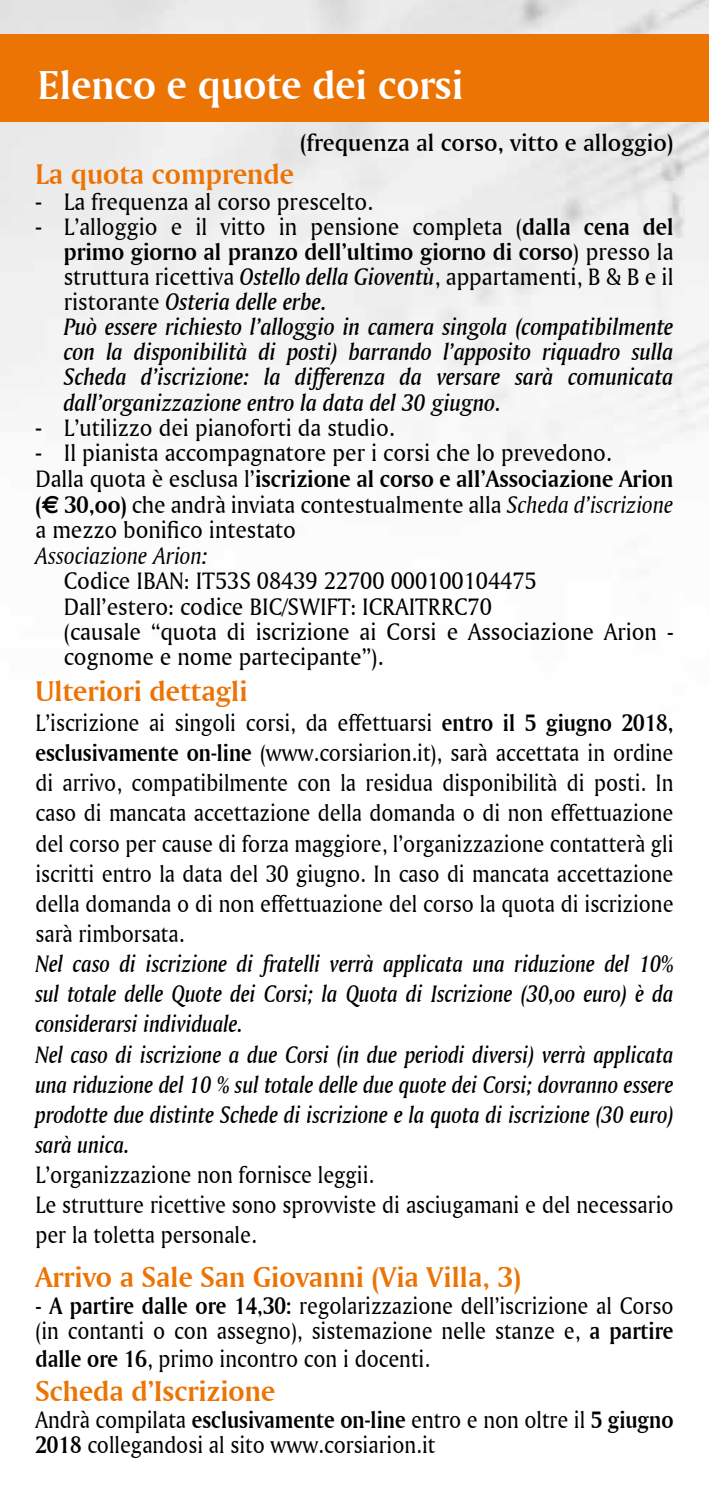
<style>
.page{position:relative;width:709px;height:1489px;background:#fff}
.page>*{position:absolute;margin:0;border:0;box-sizing:border-box;transform-origin:0 0}
.t1{font:42.5px "Amerigo BT Bold A";color:#fff}
.t2{font:30px "Amerigo BT Bold A";color:#ec7405}
.t3{font:25px/30.2px "Amerigo BT Roman A";color:#000;scale:.9 1}
.t4{font:25px/25.2px "Amerigo BT Roman A";color:#000;scale:.95 1}
.t5{font:25px/30.2px "Amerigo BT Medium Italic A";color:#000;scale:.9 1}
.t6{font:25px/25.2px "Amerigo BT Medium Italic A";color:#000;scale:.95 1}
.t7{font:25px "Amerigo BT Bold A";color:#000;scale:.95 1}
.t8{font:25px "Amerigo BT Medium A";color:#000}
.t9{font:25px "Amerigo BT Italic A";color:#000;scale:.95 1}
.s1{font-family:"Amerigo BT Bold A"}
.s2{font-family:"Amerigo BT Roman A"}
.s3{font-family:"Amerigo BT Medium Italic A"}
.s4{font-family:"Euro Sans";font-weight:700}
.s5{font-family:"Amerigo BT Italic A"}
</style>
<div class="page">
<img style="left:0;top:0;width:709px;height:472px">
<div style="left:0;top:34px;width:709px;height:87px;background:#ec7405"></div>
<h1 class="t1" style="left:38px;top:58px;width:427px">Elenco e quote dei corsi</h1>
<p class="t8" style="left:300px;top:128px;width:375px">(frequenza al corso, vitto e alloggio)</p>
<p class="t2" style="left:35px;top:156px;width:260px">La quota comprende</p>
<p class="t4" style="left:35px;top:188px;width:357px"><span class="s1">-</span> La frequenza al corso prescelto.</p>
<p class="t4" style="left:35px;top:213px;width:673px"><span class="s1">-</span> L’alloggio e il vitto in pensione completa (<span class="s1">dalla cena del</span></p>
<p class="t7" style="left:64px;top:236px;width:643px">primo giorno al pranzo dell’ultimo giorno di corso<span class="s2">) presso la</span></p>
<p class="t4" style="left:64px;top:263px;width:643px">struttura ricettiva <span class="s3">Ostello della Gioventù</span>, appartamenti, B &amp; B e il</p>
<p class="t6" style="left:64px;top:288px;width:643px"><span class="s2">ristorante</span> Osteria delle erbe.<br>Può essere richiesto l’alloggio in camera singola (compatibilmente con la disponibilità di posti) barrando l’apposito riquadro sulla Scheda d’iscrizione: la differenza da versare sarà comunicata dall’organizzazione entro la data del 30 giugno.</p>
<p class="t4" style="left:35px;top:414px;width:380px"><span class="s1">-</span> L’utilizzo dei pianoforti da studio.</p>
<p class="t4" style="left:35px;top:439px;width:608px"><span class="s1">-</span> Il pianista accompagnatore per i corsi che lo prevedono.</p>
<p class="t7" style="left:35px;top:464px;width:673px"><span class="s2">Dalla quota è esclusa l’</span>iscrizione al corso e all’Associazione Arion</p>
<p class="t4" style="left:35px;top:491px;width:673px"><span class="s1">(</span><span class="s4">€</span> <span class="s1">30,oo)</span> che andrà inviata contestualmente alla <span class="s5">Scheda d’iscrizione </span>a mezzo bonifico intestato</p>
<p class="t9" style="left:35px;top:540px;width:183px">Associazione Arion:</p>
<p class="t4" style="left:64px;top:568px;width:643px">Codice IBAN: IT53S 08439 22700 000100104475<br>Dall’estero: codice BIC/SWIFT: ICRAITRRC70<br>(causale “quota di iscrizione ai Corsi e Associazione Arion - cognome e nome partecipante”).</p>
<p class="t2" style="left:35px;top:672px;width:213px">Ulteriori dettagli</p>
<p class="t3" style="left:35px;top:707px;width:710px;text-align:justify">L’iscrizione ai singoli corsi, da effettuarsi <span class="s1">entro il 5 giugno 2018, esclusivamente on-line</span> (www.corsiarion.it), sarà accettata in ordine di arrivo, compatibilmente con la residua disponibilità di posti. In caso di mancata accettazione della domanda o di non effettuazione del corso per cause di forza maggiore, l’organizzazione contatterà gli iscritti entro la data del 30 giugno. In caso di mancata accettazione della domanda o di non effettuazione del corso la quota di iscrizione sarà rimborsata.</p>
<p class="t5" style="left:35px;top:948px;width:710px">Nel caso di iscrizione di fratelli verrà applicata una riduzione del 10% sul totale delle Quote dei Corsi; la Quota di Iscrizione (30,oo euro) è da considerarsi individuale.<br>Nel caso di iscrizione a due Corsi (in due periodi diversi) verrà applicata una riduzione del 10 % sul totale delle due quote dei Corsi; dovranno essere prodotte due distinte Schede di iscrizione e la quota di iscrizione (30 euro) sarà unica.</p>
<p class="t3" style="left:35px;top:1159px;width:710px">L’organizzazione non fornisce leggii.<br>Le strutture ricettive sono sprovviste di asciugamani e del necessario per la toletta personale.</p>
<p class="t2" style="left:35px;top:1257px;width:487px">Arrivo a Sale San Giovanni (Via Villa, 3)</p>
<p class="t3" style="left:35px;top:1292px;width:710px;line-height:25px">- <span class="s1">A partire dalle ore 14,30:</span> regolarizzazione dell’iscrizione al Corso (in contanti o con assegno), sistemazione nelle stanze e, <span class="s1">a partire</span></p>
<p class="t3" style="left:35px;top:1342px;width:440px"><span class="s1">dalle ore 16</span>, primo incontro con i docenti.</p>
<p class="t2" style="left:35px;top:1372px;width:241px">Scheda d’Iscrizione</p>
<p class="t3" style="left:35px;top:1406px;width:710px;line-height:25.2px">Andrà compilata <span class="s1">esclusivamente on-line</span> entro e non oltre il <span class="s1">5 giugno<br>2018</span> collegandosi al sito www.corsiarion.it</p>
</div>
